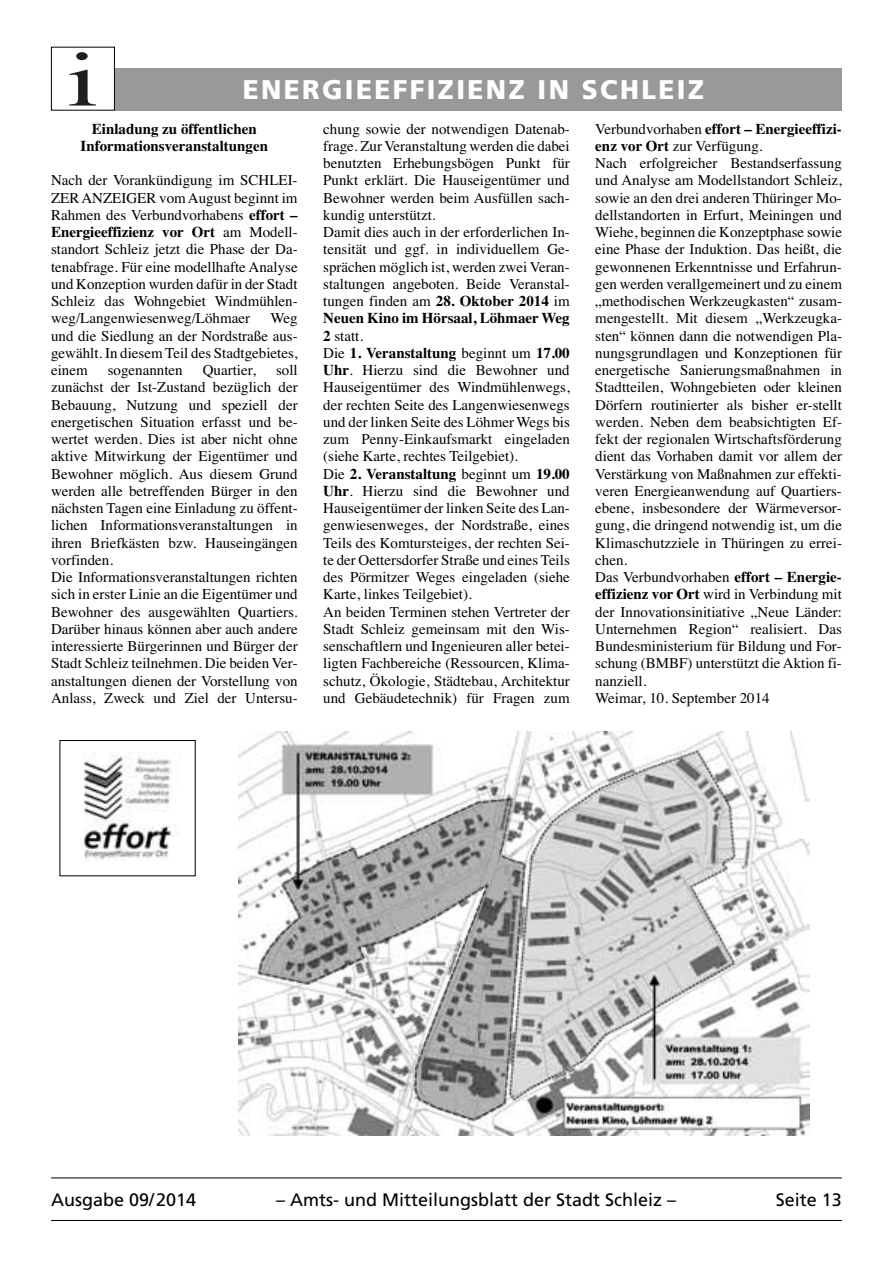
<style>
.page{position:relative;width:893px;height:1263px;background:#fff}
.page>*{position:absolute;margin:0;border:0;box-sizing:border-box;transform-origin:0 0}
.t1{font:900 27px "Frutiger";letter-spacing:.09em;color:#fff}
.t2{font:18px "Frutiger";color:#000}
.t3{font:15px/17.2px "Times";color:#000}
.t4{font:700 15px/17.2px "Times";color:#000;text-align:center}
.s1{font-weight:700}
</style>
<div class="page">
<hr style="left:51px;top:1177px;width:791px;height:1px;background:#000">
<hr style="left:51px;top:1220px;width:791px;height:1px;background:#000">
<div style="left:51px;top:68px;width:791px;height:43px;background:#999"></div>
<div style="left:51px;top:47px;width:63px;height:63px;background:#fff"></div>
<svg style="left:69px;top:52px;width:27px;height:54px"></svg>
<div style="left:51px;top:47px;width:64px;height:64px;border:1px solid #000"></div>
<img style="left:238px;top:731px;width:572px;height:404px">
<img style="left:84px;top:752px;width:91px;height:108px">
<h1 class="t1" style="left:243px;top:79px;width:463px">ENERGIEEFFIZIENZ IN SCHLEIZ</h1>
<p class="t4" style="left:81px;top:121px;width:189px">Einladung zu öffentlichen<br>Informationsveranstaltungen</p>
<p class="t3" style="left:51px;top:173px;width:248px;text-align:justify">Nach der Vorankündigung im SCHLEI-ZER ANZEIGER vom August beginnt im Rahmen des Verbundvorhabens <span class="s1">effort – Energieeffizienz vor Ort</span> am Modell&shy;standort Schleiz jetzt die Phase der Da&shy;tenabfrage. Für eine modellhafte Analyse und Konzeption wurden dafür in der Stadt Schleiz das Wohngebiet Windmühlen&shy;weg/Langenwiesenweg/Löhmaer</p>
<p class="t3" style="left:51px;top:311px;width:248px;text-align:justify;text-indent:219px">Weg und die Siedlung an der Nordstraße aus&shy;gewählt. In diesem Teil des Stadtgebietes, einem</p>
<p class="t3" style="left:51px;top:363px;width:248px;text-indent:225px">soll zunächst der Ist-Zustand bezüglich der Bebauung, Nutzung und speziell der energetischen Situation erfasst und be&shy;wertet werden. Dies ist aber nicht ohne aktive Mitwirkung der Eigentümer und Bewohner möglich. Aus diesem Grund werden alle betreffenden Bürger in den nächsten Tagen eine Einladung zu öffent&shy;lichen Informationsveranstaltungen in ihren Briefkästen bzw. Hauseingängen vorfinden.<br>Die Informationsveranstaltungen richten sich in erster Linie an die Eigentümer und Bewohner des ausgewählten Quartiers.<br>Darüber hinaus können aber auch andere interessierte Bürgerinnen und Bürger der Stadt Schleiz teilnehmen. Die beiden Ver&shy;anstaltungen dienen der Vorstellung von Anlass, Zweck und Ziel der Untersu-</p>
<p class="t3" style="left:108px;top:363px;width:76px">sogenannten</p>
<p class="t3" style="left:203px;top:363px;width:55px">Quartier,</p>
<p class="t3" style="left:323px;top:121px;width:248px">chung sowie der notwendigen Datenab&shy;frage. Zur Veranstaltung werden die dabei benutzten Erhebungsbögen Punkt für Punkt erklärt. Die Hauseigentümer und Bewohner werden beim Ausfüllen sach&shy;kundig unterstützt.<br>Damit dies auch in der erforderlichen In&shy;tensität und ggf. in individuellem Ge&shy;sprächen möglich ist, werden zwei Veran&shy;staltungen angeboten. Beide Veranstal&shy;tungen finden am <span class="s1">28. Oktober 2014</span> im <span class="s1">Neuen Kino im Hörsaal, Löhmaer Weg 2</span> statt.<br>Die <span class="s1">1. Veranstaltung</span> beginnt um <span class="s1">17.00<br>Uhr</span>. Hierzu sind die Bewohner und Hauseigentümer des Windmühlenwegs, der rechten Seite des Langenwiesenwegs und der linken Seite des Löhmer Wegs bis zum Penny-Einkaufsmarkt eingeladen (siehe Karte, rechtes Teilgebiet).<br>Die <span class="s1">2. Veranstaltung</span> beginnt um <span class="s1">19.00<br>Uhr</span>. Hierzu sind die Bewohner und Hauseigentümer der linken Seite des Lan&shy;genwiesenweges, der Nordstraße, eines Teils des Komtursteiges, der rechten Sei&shy;te der Oettersdorfer Straße und eines Teils des Pörmitzer Weges eingeladen (siehe Karte, linkes Teilgebiet).<br>An beiden Terminen stehen Vertreter der Stadt Schleiz gemeinsam mit den Wis&shy;senschaftlern und Ingenieuren aller betei&shy;ligten Fachbereiche (Ressourcen, Klima&shy;schutz, Ökologie, Städtebau, Architektur und Gebäudetechnik) für Fragen zum</p>
<p class="t3" style="left:595px;top:121px;width:248px">Verbundvorhaben <span class="s1">effort – Energieeffizi&shy;enz vor Ort</span> zur Verfügung.<br>Nach erfolgreicher Bestandserfassung und Analyse am Modellstandort Schleiz, sowie an den drei anderen Thüringer Mo&shy;dellstandorten in Erfurt, Meiningen und Wiehe, beginnen die Konzeptphase sowie eine Phase der Induktion. Das heißt, die gewonnenen Erkenntnisse und Erfahrun&shy;gen werden verallgemeinert und zu einem „methodischen Werkzeugkasten“ zusam&shy;mengestellt. Mit diesem „Werkzeugka&shy;sten“ können dann die notwendigen Pla&shy;nungsgrundlagen und Konzeptionen für energetische Sanierungsmaßnahmen in Stadtteilen, Wohngebieten oder kleinen Dörfern routinierter als bisher er-stellt werden. Neben dem beabsichtigten Ef&shy;fekt der regionalen Wirtschaftsförderung dient das Vorhaben damit vor allem der Verstärkung von Maßnahmen zur effekti&shy;veren Energieanwendung auf Quartiers - ebene, insbesondere der Wärmeversor&shy;gung, die dringend notwendig ist, um die Klimaschutzziele in Thüringen zu errei&shy;chen.<br>Das Verbundvorhaben <span class="s1">effort – Energie&shy;effizienz vor Ort</span> wird in Verbindung mit der Innovationsinitiative „Neue Länder:<br>Unternehmen Region“ realisiert. Das Bundesministerium für Bildung und For&shy;schung (BMBF) unterstützt die Aktion fi&shy;nanziell.<br>Weimar, 10. September 2014</p>
<p class="t2" style="left:51px;top:1193px;width:147px">Ausgabe 09/2014</p>
<p class="t2" style="left:276px;top:1193px;width:401px">– Amts- und Mitteilungsblatt der Stadt Schleiz –</p>
<p class="t2" style="left:776px;top:1193px;width:68px">Seite 13</p>
</div>
